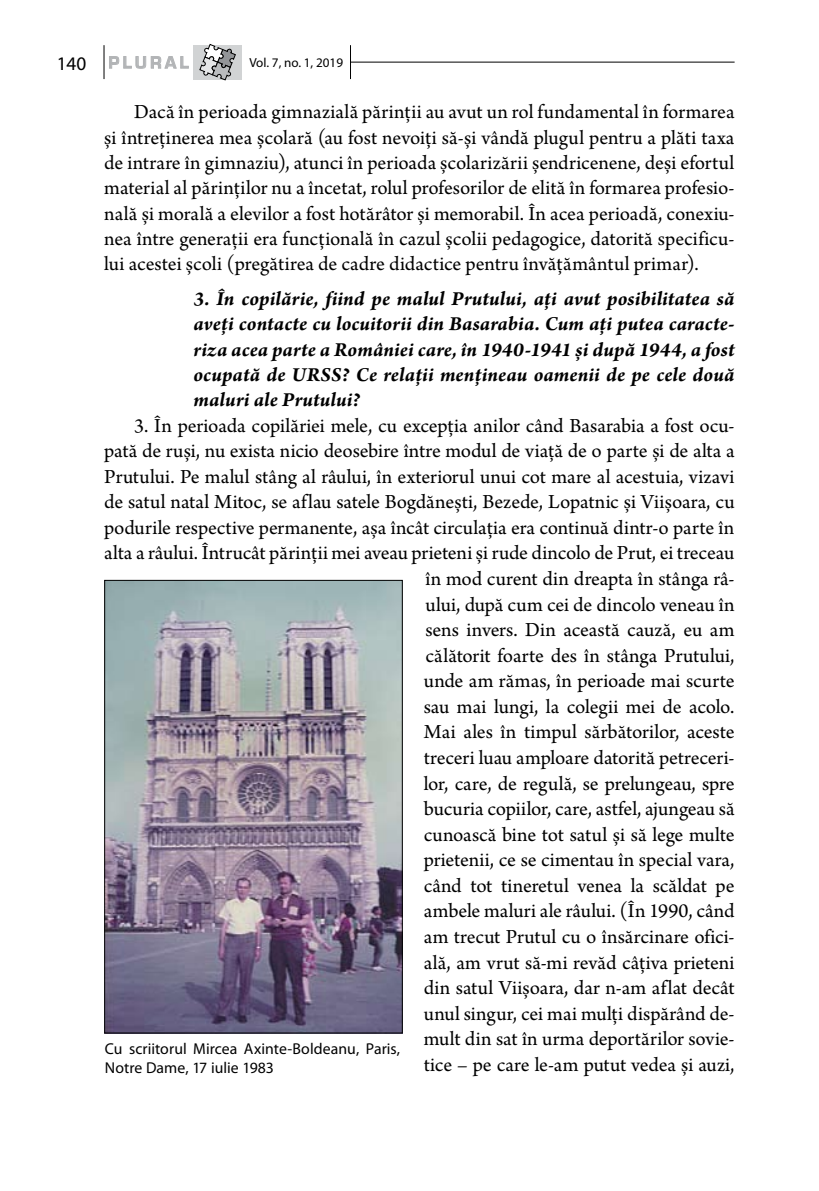
<style>
.page{position:relative;width:819px;height:1191px;background:#fff}
.page>*{position:absolute;margin:0;border:0;box-sizing:border-box;transform-origin:0 0}
.t1{font:21px/25.6px "Arno Pro";letter-spacing:-.005em;color:#000;text-align:justify}
.t2{font:italic 700 21px/25.2px "Arno Pro";letter-spacing:.005em;color:#000;text-align:justify}
.t3{font:700 17.5px "Eurostile";letter-spacing:.2em;color:#b2b4b6}
.t4{font:15.75px/19.2px "Myriad Pro";color:#000}
.t5{font:13.12px "Myriad Pro";color:#000}
.s1{font-family:"Myriad Pro";font-weight:400;font-size:19.25px;color:#000}
</style>
<div class="page">
<div style="left:193px;top:45px;width:49px;height:34px;background:#d1d3d4"></div>
<svg style="left:109px;top:56px;width:80px;height:13px"></svg>
<svg style="left:199px;top:44px;width:37px;height:36px"></svg>
<hr style="left:350px;top:45px;width:1px;height:34px;background:#000">
<hr style="left:104px;top:45px;width:1px;height:34px;background:#000">
<hr style="left:350px;top:62px;width:384px;height:1px;background:#000">
<img style="left:106px;top:582px;width:295px;height:449px">
<div style="left:104px;top:580px;width:299px;height:453px;border:1px solid #000"></div>
<p class="t3" style="left:57px;top:53px;width:133px"><span class="s1">140</span> PLURAL</p>
<p class="t5" style="left:249px;top:55px;width:95px">Vol. 7, no. 1, 2019</p>
<p class="t1" style="left:104px;top:101px;width:632px;text-indent:30px">Dacă în perioada gimnazială părinții au avut un rol fundamental în formarea și întreținerea mea școlară (au fost nevoiți să-și vândă plugul pentru a plăti taxa de intrare în gimnaziu), atunci în perioada școlarizării șendricenene, deși efortul material al părinților nu a încetat, rolul profesorilor de elită în formarea profesio&shy;nală și morală a elevilor a fost hotărâtor și memorabil. În acea perioadă, conexiu&shy;nea între generații era funcțională în cazul școlii pedagogice, datorită specificu&shy;lui acestei școli (pregătirea de cadre didactice pentru învățământul primar).</p>
<p class="t2" style="left:193px;top:287px;width:542px">3. În copilărie, fiind pe malul Prutului, ați avut posibilitatea să aveți contacte cu locuitorii din Basarabia. Cum ați putea caracte&shy;riza acea parte a României care, în 1940-1941 și după 1944, a fost ocupată de URSS? Ce relații mențineau oamenii de pe cele două maluri ale Prutului?</p>
<p class="t1" style="left:104px;top:413px;width:632px;text-align:right">3. În perioada copilăriei mele, cu excepția anilor când Basarabia a fost ocu&shy;pată de ruși, nu exista nicio deosebire între modul de viață de o parte și de alta a Prutului. Pe malul stâng al râului, în exteriorul unui cot mare al acestuia, vizavi de satul natal Mitoc, se aflau satele Bogdănești, Bezede, Lopatnic și Viișoara, cu podurile respective permanente, așa încât circulația era continuă dintr-o parte în alta a râului. Întrucât părinții mei aveau prieteni și rude dincolo de Prut, ei treceau în mod curent din dreapta în stânga râ-<br>ului, după cum cei de dincolo veneau în<br>sens invers. Din această cauză, eu am<br>călătorit foarte des în stânga Prutului,<br>unde am rămas, în perioade mai scurte<br>sau mai lungi, la colegii mei de acolo.<br>Mai ales în timpul sărbătorilor, aceste<br>treceri luau amploare datorită petreceri-<br>lor, care, de regulă, se prelungeau, spre<br>bucuria copiilor, care, astfel, ajungeau să<br>cunoască bine tot satul și să lege multe<br>prietenii, ce se cimentau în special vara,<br>când tot tineretul venea la scăldat pe<br>ambele maluri ale râului. (În 1990, când<br>am trecut Prutul cu o însărcinare ofici-<br>ală, am vrut să-mi revăd câțiva prieteni<br>din satul Viișoara, dar n-am aflat decât<br>unul singur, cei mai mulți dispărând de-<br>mult din sat în urma deportărilor sovie-<br>tice – pe care le-am putut vedea și auzi,</p>
<p class="t4" style="left:105px;top:1038px;width:297px">Cu scriitorul Mircea Axinte-Boldeanu, Paris,<br>Notre Dame, 17 iulie 1983</p>
</div>
